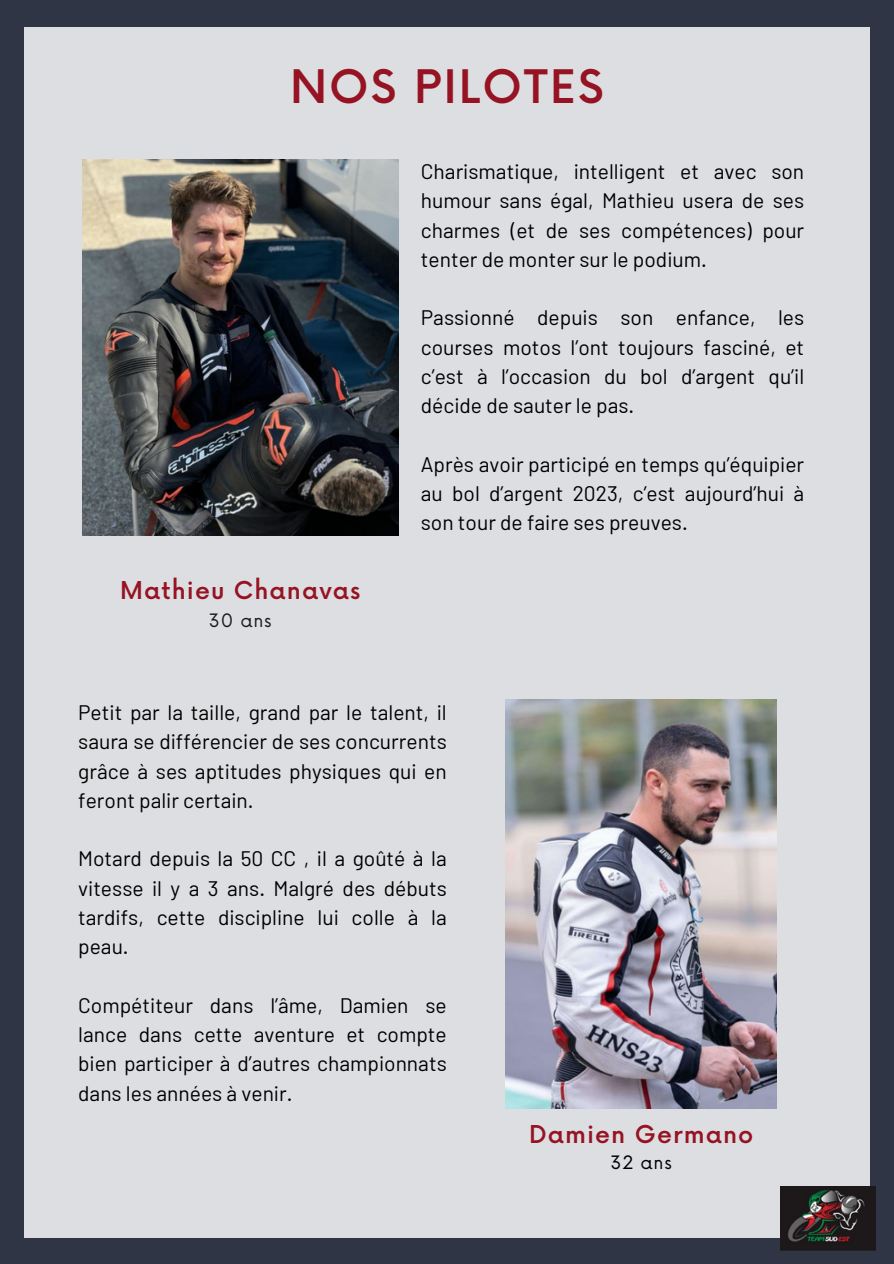
<style>
.page{position:relative;width:894px;height:1264px;background:#fff}
.page>*{position:absolute;margin:0;border:0;box-sizing:border-box;transform-origin:0 0}
.t1{font:500 45px "Now";letter-spacing:.045em;color:#961323}
.t2{font:500 24px "Now";letter-spacing:.045em;color:#961323}
.t3{font:21px/29.2px "Barlow";color:#000;text-align:justify}
.t4{font:18px "Now";color:#1e1a1a}
.t5{font:18px "Now";color:#000}
</style>
<div class="page">
<div style="left:0;top:0;width:893px;height:1263px;background:#303546"></div>
<div style="left:24px;top:27px;width:845px;height:1210px;background:#dddee1"></div>
<img style="left:780px;top:1186px;width:95px;height:63px">
<img style="left:82px;top:160px;width:316px;height:375px">
<img style="left:506px;top:699px;width:270px;height:409px">
<p class="t1" style="left:290px;top:62px;width:315px">NOS PILOTES</p>
<h3 class="t2" style="left:120px;top:577px;width:241px">Mathieu Chanavas</h3>
<h3 class="t4" style="left:209px;top:610px;width:64px">30 ans</h3>
<h2 class="t3" style="left:421px;top:156px;width:385px">Charismatique, intelligent et avec son humour sans égal, Mathieu usera de ses charmes (et de ses compétences) pour tenter de monter sur le podium.</h2>
<p class="t3" style="left:421px;top:302px;width:385px">Passionné depuis son enfance, les courses motos l’ont toujours fasciné, et c’est à l’occasion du bol d’argent qu’il décide de sauter le pas.</p>
<p class="t3" style="left:421px;top:448px;width:385px">Après avoir participé en temps qu’équipier au bol d’argent 2023, c’est aujourd’hui à son tour de faire ses preuves.</p>
<h3 class="t3" style="left:78px;top:697px;width:370px">Petit par la taille, grand par le talent, il saura se différencier de ses concurrents grâce à ses aptitudes physiques qui en feront palir certain.</h3>
<h3 class="t3" style="left:78px;top:843px;width:370px">Motard depuis la 50 CC , il a goûté à la vitesse il y a 3 ans. Malgré des débuts tardifs, cette discipline lui colle à la peau.</h3>
<h3 class="t3" style="left:78px;top:989px;width:370px">Compétiteur dans l’âme, Damien se lance dans cette aventure et compte bien participer à d’autres championnats dans les années à venir.</h3>
<h2 class="t2" style="left:529px;top:1120px;width:226px">Damien Germano</h2>
<p class="t5" style="left:610px;top:1152px;width:63px">32 ans</p>
</div>
